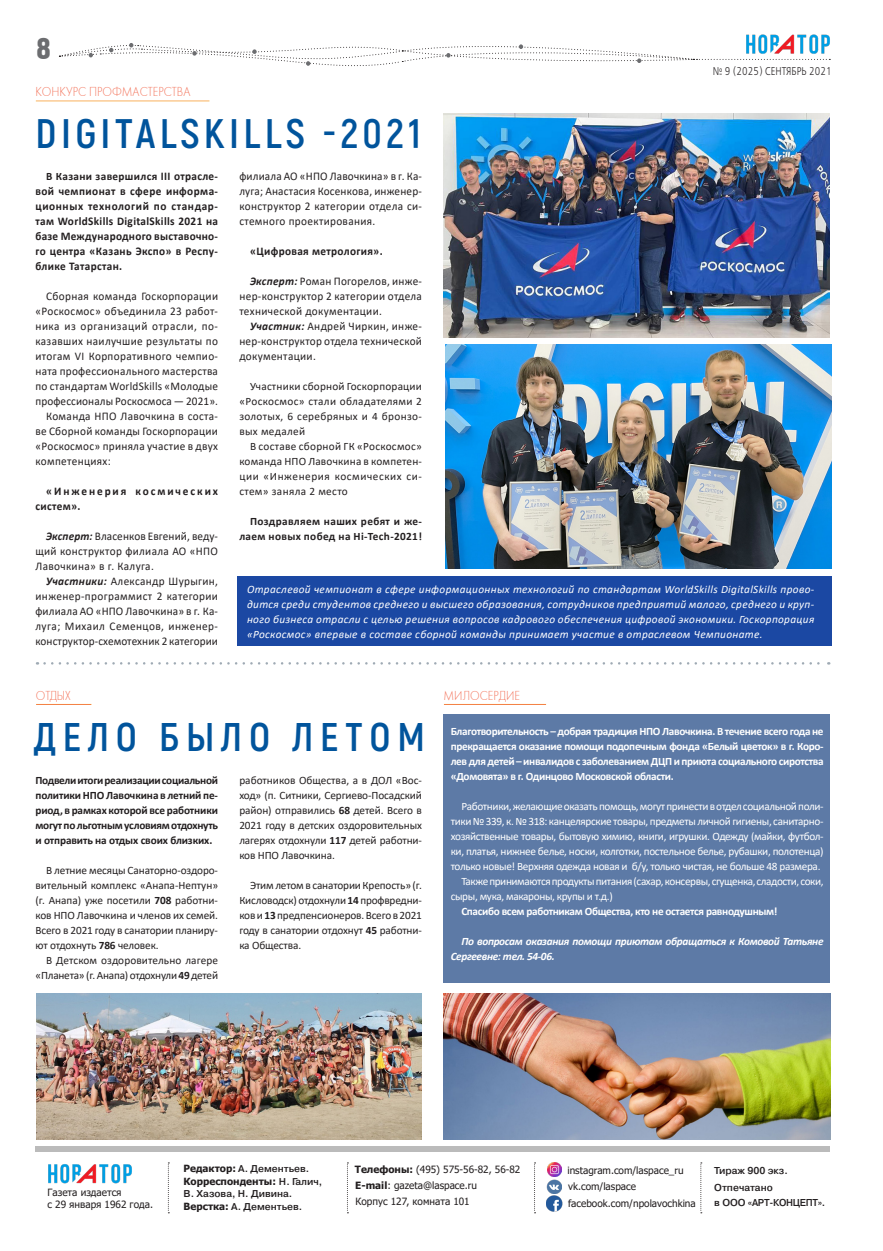
<style>
.page{position:relative;width:883px;height:1251px;background:#fff}
.page>*{position:absolute;margin:0;border:0;box-sizing:border-box;transform-origin:0 0}
.Заголовок_4{font:700 41.25px "Akrobat";letter-spacing:.11em;color:#01549c}
.Заголовок_4-2{font:700 40px "Akrobat";letter-spacing:.17em;color:#01549c}
.загловок_3{font:30.12px "Hermes CTT";color:#6c6d70;scale:1.05 1}
.заголовок_панорамы{font:13.5px "Futura Light C";color:#f37259;scale:.89 1}
.t1{font:11.75px/15px "Calibri";letter-spacing:.025em;color:#231f20;text-align:justify;scale:.96 1}
.t2{font:700 11.75px/15px "Calibri";letter-spacing:.03em;color:#231f20;text-align:justify;scale:.96 1}
.t3{font:700 11.75px/15px "Calibri";letter-spacing:.17em;color:#231f20;scale:.96 1}
.t4{font:11.25px/15px "Calibri";letter-spacing:-.01em;color:#231f20;text-align:justify}
.t5{font:11.25px/15px "Calibri";letter-spacing:-.035em;color:#fff;text-align:justify}
.t6{font:italic 11.25px/15px "Calibri";letter-spacing:.03em;color:#fff;text-align:justify}
.t7{font:700 11.25px/15px "Calibri";letter-spacing:-.03em;color:#fff;text-align:justify}
.t8{font:700 11.25px/15px "Calibri";letter-spacing:.025em;color:#231f20;text-align:right}
.t9{font:italic 700 11.25px/15px "Calibri";letter-spacing:-.03em;color:#fff}
.заголовок_панорамы-2{font:11.25px "Free Set C";letter-spacing:.01em;color:#231f20;scale:.8 1}
.t10{font:10px/11.2px "Tahoma";color:#231f20}
.t11{font:700 10px "Pragmatica Light C";color:#231f20}
.t12{font:700 10px "Pragmatica Light C";letter-spacing:-.03em;color:#231f20}
.t13{font:700 9.88px/12.5px "Pragmatica Light C";color:#231f20}
.s1{font-size:11.75px}
.s2{font-weight:700;font-style:italic}
.s3{font-weight:700}
.s4{font-family:"Tahoma"}
</style>
<div class="page">
<svg style="left:59px;top:43px;width:771px;height:24px"></svg>
<img style="left:745px;top:34px;width:85px;height:23px">
<hr style="left:36px;top:101px;width:173px;height:1px;background:#f37259">
<hr style="left:35px;top:99px;width:176px;height:2px;background:#fff463;opacity:.75">
<hr style="left:442px;top:702px;width:105px;height:3px;background:#fff463;opacity:.75">
<hr style="left:35px;top:702px;width:58px;height:3px;background:#fff463;opacity:.75">
<div style="left:36px;top:1147px;width:793px;height:5px;background:#bbb"></div>
<svg style="left:168px;top:1162px;width:1px;height:51px"></svg>
<svg style="left:347px;top:1162px;width:1px;height:51px"></svg>
<svg style="left:534px;top:1162px;width:1px;height:51px"></svg>
<svg style="left:700px;top:1162px;width:1px;height:51px"></svg>
<img style="left:48px;top:1164px;width:84px;height:20px">
<img style="left:547px;top:1163px;width:14px;height:14px">
<img style="left:546px;top:1179px;width:16px;height:32px">
<img style="left:443px;top:114px;width:386px;height:224px">
<div style="left:237px;top:576px;width:594px;height:69px;background:#1b48a3"></div>
<svg style="left:45px;top:662px;width:784px;height:3px"></svg>
<div style="left:444px;top:714px;width:385px;height:268px;background:#5d7aa6"></div>
<img style="left:443px;top:993px;width:387px;height:147px">
<img style="left:36px;top:993px;width:386px;height:146px">
<img style="left:445px;top:344px;width:386px;height:224px">
<p class="загловок_3" style="left:36px;top:31px;width:15px">8</p>
<p class="заголовок_панорамы" style="left:35px;top:85px;width:175px">КОНКУРС ПРОФМАСТЕРСТВА</p>
<p class="заголовок_панорамы-2" style="left:712px;top:65px;width:150px">№ 9 (2025) СЕНТЯБРЬ 2021</p>
<p class="Заголовок_4" style="left:35px;top:108px;width:386px">DIGITALSKILLS -2021</p>
<p class="t8" style="left:46px;top:169px;width:173px">В Казани завершился <span class="s1">III отрасле-</span></p>
<p class="t2" style="left:35px;top:183px;width:192px">вой чемпионат в сфере информа&shy;ционных технологий по стандар&shy;там WorldSkills DigitalSkills 2021 на базе Международного выставочно&shy;го центра «Казань Экспо» в Респу&shy;блике Татарстан.</p>
<p class="t1" style="left:35px;top:288px;width:192px;text-indent:11px">Сборная команда Госкорпорации «Роскосмос» объединила 23 работ&shy;ника из организаций отрасли, по&shy;казавших наилучшие результаты по итогам VI Корпоративного чемпио&shy;ната профессионального мастерства по стандартам WorldSkills «Молодые профессионалы Роскосмоса — 2021».</p>
<p class="t1" style="left:35px;top:408px;width:192px;text-indent:11px">Команда НПО Лавочкина в соста&shy;ве Сборной команды Госкорпорации «Роскосмос» приняла участие в двух компетенциях:</p>
<p class="t3" style="left:35px;top:483px;width:192px;text-indent:11px">«Инженерия космических систем».</p>
<p class="t1" style="left:35px;top:528px;width:192px;text-indent:11px"><span class="s2">Эксперт:</span> Власенков Евгений, веду&shy;щий конструктор филиала АО «НПО Лавочкина» в г. Калуга.</p>
<p class="t1" style="left:35px;top:573px;width:192px;text-indent:11px"><span class="s2">Участники:</span> Александр Шурыгин, инженер-программист 2 категории филиала АО «НПО Лавочкина» в г. Ка&shy;луга; Михаил Семенцов, инженер&shy;конструктор-схемотехник 2 категории</p>
<p class="t1" style="left:239px;top:168px;width:192px">филиала АО «НПО Лавочкина» в г. Ка&shy;луга; Анастасия Косенкова, инженер&shy;конструктор 2 категории отдела си&shy;стемного проектирования.</p>
<p class="t2" style="left:250px;top:243px;width:140px">«Цифровая метрология».</p>
<p class="t1" style="left:239px;top:273px;width:192px;text-indent:11px"><span class="s2">Эксперт:</span> Роман Погорелов, инже&shy;нер-конструктор 2 категории отдела технической документации.</p>
<p class="t1" style="left:239px;top:318px;width:192px;text-indent:11px"><span class="s2">Участник:</span> Андрей Чиркин, инже&shy;нер-конструктор отдела технической документации.</p>
<p class="t4" style="left:239px;top:378px;width:184px;text-indent:11px">Участники сборной Госкорпорации «Роскосмос» стали обладателями 2 золотых, 6 серебряных и 4 бронзо&shy;вых медалей</p>
<p class="t4" style="left:239px;top:438px;width:184px;text-indent:11px">В составе сборной ГК «Роскосмос» команда НПО Лавочкина в компетен&shy;ции «Инженерия космических си&shy;стем» заняла 2 место</p>
<p class="t8" style="left:239px;top:514px;width:184px">Поздравляем наших ребят и же&shy;лаем новых побед на Hi-Tech-2021!</p>
<p class="t6" style="left:247px;top:581px;width:568px">Отраслевой чемпионат в сфере информационных технологий по стандартам WorldSkills DigitalSkills прово&shy;дится среди студентов среднего и высшего образования, сотрудников предприятий малого, среднего и круп&shy;ного бизнеса отрасли с целью решения вопросов кадрового обеспечения цифровой экономики. Госкорпорация «Роскосмос» впервые в составе сборной команды принимает участие в отраслевом Чемпионате.</p>
<p class="заголовок_панорамы" style="left:36px;top:688px;width:41px">ОТДЫХ</p>
<p class="заголовок_панорамы" style="left:443px;top:688px;width:87px">МИЛОСЕРДИЕ</p>
<p class="Заголовок_4-2" style="left:34px;top:712px;width:392px">ДЕЛО БЫЛО ЛЕТОМ</p>
<p class="t8" style="left:35px;top:772px;width:184px;text-align:justify">Подвели итоги реализации социальной политики НПО Лавочкина в летний пе&shy;риод, в рамках которой все работники могут по льготным условиям отдохнуть и отправить на отдых своих близких.</p>
<p class="t4" style="left:35px;top:862px;width:184px;text-indent:11px">В летние месяцы Санаторно-оздоро&shy;вительный комплекс «Анапа-Нептун» (г. Анапа) уже посетили <span class="s3">708</span> работни&shy;ков НПО Лавочкина и членов их семей.<br>Всего в 2021 году в санатории планиру&shy;ют отдохнуть <span class="s3">786</span> человек.</p>
<p class="t4" style="left:35px;top:952px;width:184px;text-align:right">В Детском оздоровительно лагере «Планета» (г. Анапа) отдохнули <span class="s3">49</span> детей</p>
<p class="t4" style="left:239px;top:772px;width:184px">работников Общества, а в ДОЛ «Вос&shy;ход» (п. Ситники, Сергиево-Посадский район) отправились <span class="s3">68</span> детей. Всего в 2021 году в детских оздоровительных лагерях отдохнули <span class="s3">117</span> детей работни&shy;ков НПО Лавочкина.</p>
<p class="t4" style="left:239px;top:877px;width:184px;text-indent:11px">Этим летом в санатории Крепость» (г.<br>Кисловодск) отдохнули <span class="s3">14</span> профвредни&shy;ков и <span class="s3">13</span> предпенсионеров. Всего в 2021 году в санатории отдохнут <span class="s3">45</span> работни&shy;ка Общества.</p>
<p class="t7" style="left:450px;top:724px;width:374px">Благотворительность – добрая традиция НПО Лавочкина. В течение всего года не прекращается оказание помощи подопечным фонда «Белый цветок» в г. Коро&shy;лев для детей – инвалидов с заболеванием ДЦП и приюта социального сиротства «Домовята» в г. Одинцово Московской области.</p>
<p class="t5" style="left:450px;top:798px;width:374px;text-indent:11px">Работники, желающие оказать помощь, могут принести в отдел социальной поли&shy;тики № 339, к. № 318: канцелярские товары, предметы личной гигиены, санитарно&shy;хозяйственные товары, бытовую химию, книги, игрушки. Одежду (майки, футбол&shy;ки, платья, нижнее белье, носки, колготки, постельное белье, рубашки, полотенца) только новые! Верхняя одежда новая и б/у, только чистая, не больше 48 размера.</p>
<p class="t5" style="left:450px;top:873px;width:374px;text-indent:11px">Также принимаются продукты питания (сахар, консервы, сгущенка, сладости, соки, сыры, мука, макароны, крупы и т.д.)</p>
<p class="t7" style="left:461px;top:904px;width:317px">Спасибо всем работникам Общества, кто не остается равнодушным!</p>
<p class="t9" style="left:450px;top:933px;width:374px;text-indent:11px">По вопросам оказания помощи приютам обращаться к Комовой Татьяне<br>Сергеевне: тел. 54-06.</p>
<p class="t10" style="left:47px;top:1187px;width:107px">Газета издается<br>с 29 января 1962 года.</p>
<p class="t13" style="left:184px;top:1163px;width:127px"><span class="s4">Редактор:</span> А. Дементьев.</p>
<p class="t13" style="left:184px;top:1175px;width:140px"><span class="s4">Корреспонденты:</span> Н. Галич,<br>В. Хазова, Н. Дивина.</p>
<p class="t13" style="left:184px;top:1200px;width:120px"><span class="s4">Верстка:</span> А. Дементьев.</p>
<p class="t10" style="left:355px;top:1164px;width:167px"><span class="s3">Телефоны:</span> (495) 575-56-82, 56-82</p>
<p class="t10" style="left:355px;top:1180px;width:123px"><span class="s3">E-mail</span>: gazeta@laspace.ru</p>
<p class="t10" style="left:355px;top:1196px;width:116px">Корпус 127, комната 101</p>
<p class="t10" style="left:567px;top:1165px;width:118px">instagram.com/laspace_ru</p>
<p class="t10" style="left:568px;top:1181px;width:69px">vk.com/laspace</p>
<p class="t10" style="left:568px;top:1198px;width:129px">facebook.com/npolavochkina</p>
<p class="t11" style="left:714px;top:1165px;width:75px">Тираж 900 экз.</p>
<p class="t11" style="left:714px;top:1181px;width:60px">Отпечатано</p>
<p class="t12" style="left:714px;top:1197px;width:113px">в ООО «АРТ-КОНЦЕПТ».</p>
</div>
